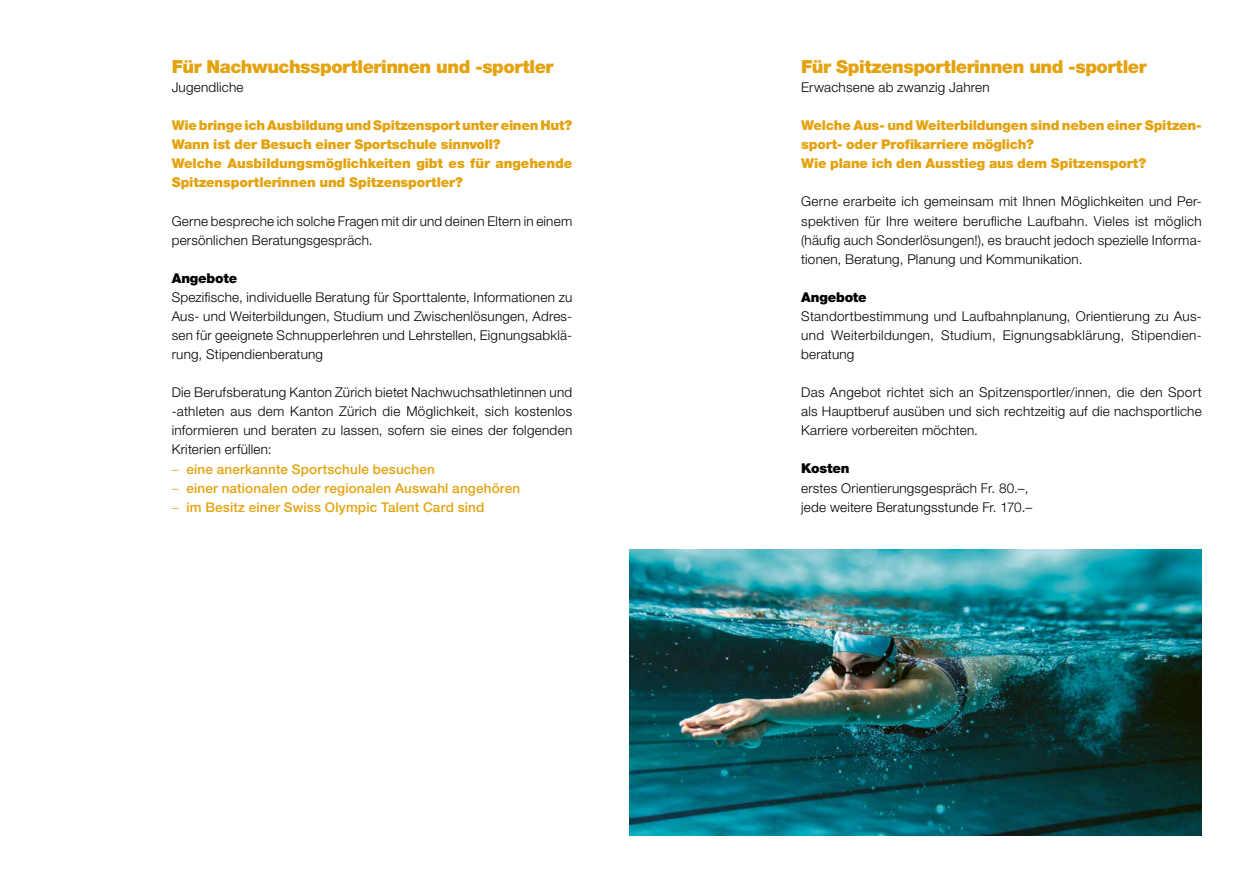
<style>
.page{position:relative;width:1259px;height:893px;background:#fff}
.page>*{position:absolute;margin:0;border:0;box-sizing:border-box;transform-origin:0 0}
.t1{font:900 18px "Helvetica Neue LT Pro";letter-spacing:-.025em;color:#e4a30e}
.t2{font:300 13.5px/19px "Helvetica Neue LT Pro";letter-spacing:.015em;color:#000;text-align:justify}
.t3{font:900 13.5px/19px "Helvetica Neue LT Pro";letter-spacing:-.015em;color:#e4a30e}
.t4{font:500 13.5px "Helvetica Neue LT Pro";letter-spacing:.01em;color:#e4a30e}
.t5{font:900 13.5px "Helvetica Neue LT Pro";letter-spacing:-.01em;color:#000}
.s1{font-weight:300}
</style>
<div class="page">
<img style="left:629px;top:550px;width:572px;height:286px">
<h1 class="t1" style="left:172px;top:56px;width:383px">Für Nachwuchssportlerinnen und -sportler</h1>
<p class="t2" style="left:172px;top:77px;width:73px">Jugendliche</p>
<p class="t3" style="left:172px;top:116px;width:402px">Wie bringe ich Ausbildung und Spitzensport unter einen Hut?<br>Wann ist der Besuch einer Sportschule sinnvoll?<br>Welche Ausbildungsmöglichkeiten gibt es für angehende Spitzensportlerinnen und Spitzensportler?</p>
<p class="t2" style="left:172px;top:211px;width:402px">Gerne bespreche ich solche Fragen mit dir und deinen Eltern in einem persönlichen Beratungsgespräch.</p>
<p class="t5" style="left:172px;top:270px;width:67px">Angebote</p>
<p class="t2" style="left:172px;top:287px;width:402px">Spezifische, individuelle Beratung für Sporttalente, Informationen zu Aus- und Weiterbildungen, Studium und Zwischenlösungen, Adres&shy;sen für geeignete Schnupperlehren und Lehrstellen, Eignungsabklä&shy;rung, Stipendienberatung</p>
<p class="t2" style="left:172px;top:383px;width:402px">Die Berufsberatung Kanton Zürich bietet Nachwuchsathletinnen und -athleten aus dem Kanton Zürich die Möglichkeit, sich kostenlos informieren und beraten zu lassen, sofern sie eines der folgenden Kriterien erfüllen:</p>
<p class="t4" style="left:172px;top:461px;width:265px"><span class="s1">–</span> eine anerkannte Sportschule besuchen</p>
<p class="t4" style="left:172px;top:480px;width:350px"><span class="s1">–</span> einer nationalen oder regionalen Auswahl angehören</p>
<p class="t4" style="left:172px;top:499px;width:314px"><span class="s1">–</span> im Besitz einer Swiss Olympic Talent Card sind</p>
<h1 class="t1" style="left:801px;top:56px;width:347px">Für Spitzensportlerinnen und -sportler</h1>
<p class="t2" style="left:801px;top:77px;width:190px">Erwachsene ab zwanzig Jahren</p>
<p class="t3" style="left:801px;top:116px;width:402px">Welche Aus- und Weiterbildungen sind neben einer Spitzen&shy;sport- oder Profikarriere möglich?<br>Wie plane ich den Ausstieg aus dem Spitzensport?</p>
<p class="t2" style="left:801px;top:192px;width:402px;text-align:left">Gerne erarbeite ich gemeinsam mit Ihnen Möglichkeiten und Per&shy;spektiven für Ihre weitere berufliche Laufbahn. Vieles ist möglich (häufig auch Sonderlösungen!), es braucht jedoch spezielle Informa&shy;tionen, Beratung, Planung und Kommunikation.</p>
<p class="t5" style="left:801px;top:289px;width:67px">Angebote</p>
<p class="t2" style="left:801px;top:306px;width:402px">Standortbestimmung und Laufbahnplanung, Orientierung zu Aus&shy;und Weiterbildungen, Studium, Eignungsabklärung, Stipendien&shy;beratung</p>
<p class="t2" style="left:801px;top:383px;width:402px">Das Angebot richtet sich an Spitzensportler/innen, die den Sport als Hauptberuf ausüben und sich rechtzeitig auf die nachsportliche Karriere vorbereiten möchten.</p>
<p class="t5" style="left:801px;top:460px;width:50px">Kosten</p>
<p class="t2" style="left:801px;top:478px;width:232px">erstes Orientierungsgespräch Fr. 80.–, jede weitere Beratungsstunde Fr. 170.–</p>
</div>
